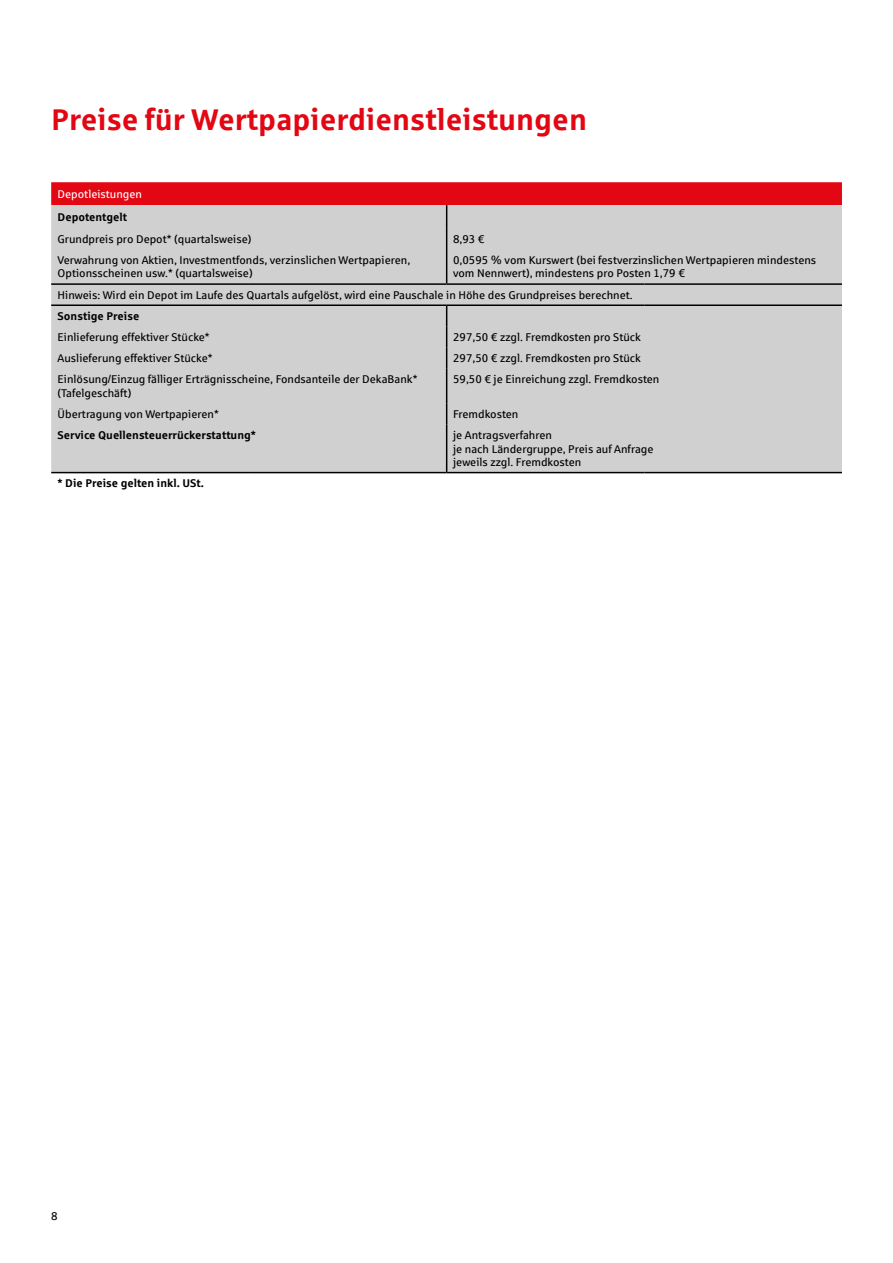
<style>
.page{position:relative;width:893px;height:1263px;background:#fff}
.page>*{position:absolute;margin:0;border:0;box-sizing:border-box;transform-origin:0 0}
.t1{font:700 30px "Sparkasse Rg";color:#e30613}
.t2{font:11.25px/13.5px "Sparkasse Rg Regular 2";color:#000}
.t3{font:11.25px/13.5px "Sparkasse Rg";color:#000}
.t4{font:700 11.25px "Sparkasse Rg";color:#000}
.t5{font:11.25px "Sparkasse Rg Regular 2";color:#fff}
</style>
<div class="page">
<div style="left:51px;top:249px;width:791px;height:223px;background:#d0d0d0"></div>
<hr style="left:51px;top:304px;width:198px;height:2px;background:#000">
<hr style="left:249px;top:304px;width:198px;height:2px;background:#000">
<hr style="left:447px;top:304px;width:197px;height:2px;background:#000">
<hr style="left:644px;top:304px;width:198px;height:2px;background:#000">
<hr style="left:446px;top:249px;width:1px;height:34px;background:#000">
<hr style="left:446px;top:369px;width:1px;height:34px;background:#000">
<svg style="left:51px;top:182px;width:791px;height:67px;background:#d68b8f"></svg>
<hr style="left:51px;top:283px;width:198px;height:2px;background:#000">
<hr style="left:249px;top:283px;width:198px;height:2px;background:#000">
<hr style="left:447px;top:283px;width:197px;height:2px;background:#000">
<hr style="left:644px;top:283px;width:198px;height:2px;background:#000">
<svg style="left:446px;top:306px;width:1px;height:63px"></svg>
<hr style="left:51px;top:472px;width:198px;height:1px;background:#000">
<hr style="left:249px;top:472px;width:198px;height:1px;background:#000">
<hr style="left:447px;top:472px;width:197px;height:1px;background:#000">
<hr style="left:644px;top:472px;width:198px;height:1px;background:#000">
<svg style="left:446px;top:403px;width:1px;height:21px"></svg>
<hr style="left:446px;top:424px;width:1px;height:48px;background:#000">
<h1 class="t1" style="left:51px;top:101px;width:537px">Preise für Wertpapierdienstleistungen</h1>
<p class="t5" style="left:58px;top:187px;width:86px">Depotleistungen</p>
<p class="t4" style="left:58px;top:210px;width:71px">Depotentgelt</p>
<p class="t2" style="left:58px;top:232px;width:195px">Grundpreis pro Depot* (quartalsweise)</p>
<p class="t3" style="left:453px;top:232px;width:33px">8,93 €</p>
<p class="t2" style="left:58px;top:253px;width:354px">Verwahrung von Aktien, Investmentfonds, verzinslichen Wertpapieren,</p>
<p class="t3" style="left:58px;top:266px;width:197px">Optionsscheinen usw.* (quartalsweise)</p>
<p class="t3" style="left:453px;top:253px;width:365px">0,0595 % vom Kurswert (bei festverzinslichen Wertpapieren mindestens vom Nennwert), mindestens pro Posten 1,79 €</p>
<p class="t2" style="left:58px;top:288px;width:577px">Hinweis: Wird ein Depot im Laufe des Quartals aufgelöst, wird eine Pauschale in Höhe des Grundpreises berechnet.</p>
<p class="t4" style="left:58px;top:309px;width:83px">Sonstige Preise</p>
<p class="t2" style="left:58px;top:330px;width:154px">Einlieferung effektiver Stücke*</p>
<p class="t3" style="left:453px;top:330px;width:189px">297,50 € zzgl. Fremdkosten pro Stück</p>
<p class="t2" style="left:58px;top:351px;width:156px">Auslieferung effektiver Stücke*</p>
<p class="t3" style="left:453px;top:351px;width:189px">297,50 € zzgl. Fremdkosten pro Stück</p>
<p class="t3" style="left:58px;top:372px;width:361px">Einlösung/Einzug fälliger Erträgnisscheine, Fondsanteile der DekaBank*</p>
<p class="t2" style="left:58px;top:386px;width:75px">(Tafelgeschäft)</p>
<p class="t3" style="left:453px;top:372px;width:208px">59,50 € je Einreichung zzgl. Fremdkosten</p>
<p class="t2" style="left:58px;top:407px;width:163px">Übertragung von Wertpapieren*</p>
<p class="t2" style="left:453px;top:407px;width:67px">Fremdkosten</p>
<p class="t4" style="left:58px;top:428px;width:200px">Service Quellensteuerrückerstattung*</p>
<p class="t2" style="left:453px;top:428px;width:202px">je Antragsverfahren<br>je nach Ländergruppe, Preis auf Anfrage jeweils zzgl. Fremdkosten</p>
<p class="t4" style="left:58px;top:476px;width:148px">* Die Preise gelten inkl. USt.</p>
<p class="t2" style="left:51px;top:1209px;width:8px">8</p>
</div>
